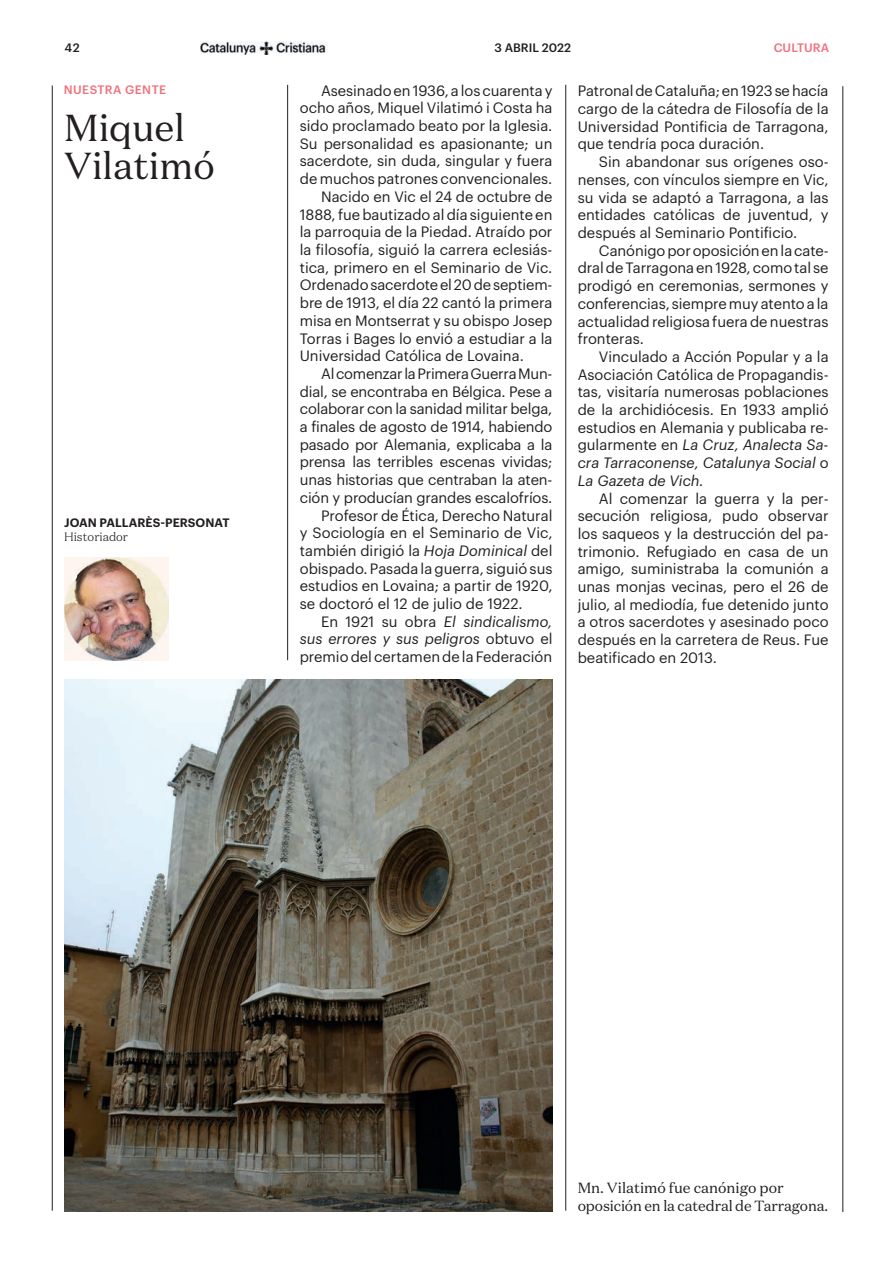
<style>
.page{position:relative;width:893px;height:1263px;background:#fff}
.page>*{position:absolute;margin:0;border:0;box-sizing:border-box;transform-origin:0 0}
.t1{font:37.5px/37.5px "Domaine Text";color:#231f20}
.t2{font:14.7px/17.7px "Graphik";color:#231f20;text-align:justify}
.t3{font:14.7px/17.7px "Domaine Text";letter-spacing:-.01em;color:#231f20}
.t4{font:italic 14.7px "Graphik";color:#231f20}
.t5{font:600 12px "Graphik";letter-spacing:.005em;color:#231f20}
.t6{font:500 12px "Graphik";color:#231f20}
.t7{font:500 12px "Graphik";letter-spacing:.035em;color:#f1707b}
.t8{font:300 12px "Domaine Text";color:#231f20}
.t9{font:500 12px "Graphik";letter-spacing:.005em;color:#f1707b}
.s1{font-style:italic}
.s2{font-style:normal}
</style>
<div class="page">
<img style="left:201px;top:41px;width:127px;height:14px">
<hr style="left:843px;top:86px;width:1px;height:1126px;background:#231f20">
<hr style="left:52px;top:85px;width:1px;height:1126px;background:#231f20">
<hr style="left:565px;top:85px;width:1px;height:1126px;background:#231f20">
<hr style="left:287px;top:85px;width:1px;height:575px;background:#231f20">
<img style="left:64px;top:558px;width:105px;height:103px">
<img style="left:64px;top:679px;width:489px;height:533px">
<p class="t6" style="left:65px;top:39px;width:17px">42</p>
<p class="t6" style="left:494px;top:39px;width:78px">3 ABRIL 2022</p>
<p class="t9" style="left:774px;top:38px;width:57px">CULTURA</p>
<p class="t7" style="left:64px;top:80px;width:104px">NUESTRA GENTE</p>
<p class="t2" style="left:321px;top:80px;width:233px">Asesinado en 1936, a los cuarenta y</p>
<p class="t2" style="left:300px;top:98px;width:254px">ocho años, Miquel Vilatimó i Costa ha</p>
<p class="t2" style="left:300px;top:116px;width:254px">sido proclamado beato por la Iglesia.</p>
<p class="t2" style="left:300px;top:133px;width:254px">Su personalidad es apasionante; un</p>
<p class="t2" style="left:300px;top:151px;width:254px">sacerdote, sin duda, singular y fuera</p>
<p class="t2" style="left:300px;top:169px;width:254px">de muchos patrones convencionales.</p>
<p class="t2" style="left:321px;top:186px;width:233px">Nacido en Vic el 24 de octubre de</p>
<p class="t2" style="left:300px;top:204px;width:254px">1888, fue bautizado al día siguiente en</p>
<p class="t2" style="left:300px;top:222px;width:254px">la parroquia de la Piedad. Atraído por</p>
<p class="t2" style="left:300px;top:240px;width:254px">la filosofía, siguió la carrera eclesiás-</p>
<p class="t2" style="left:300px;top:257px;width:254px">tica, primero en el Seminario de Vic.</p>
<p class="t2" style="left:300px;top:275px;width:254px">Ordenado sacerdote el 20 de septiem-</p>
<p class="t2" style="left:300px;top:293px;width:254px">bre de 1913, el día 22 cantó la primera</p>
<p class="t2" style="left:300px;top:310px;width:254px">misa en Montserrat y su obispo Josep</p>
<p class="t2" style="left:300px;top:328px;width:254px">Torras i Bages lo envió a estudiar a la</p>
<p class="t2" style="left:300px;top:346px;width:226px">Universidad Católica de Lovaina.</p>
<p class="t2" style="left:321px;top:363px;width:233px">Al comenzar la Primera Guerra Mun-</p>
<p class="t2" style="left:300px;top:381px;width:254px">dial, se encontraba en Bélgica. Pese a</p>
<p class="t2" style="left:300px;top:399px;width:254px">colaborar con la sanidad militar belga,</p>
<p class="t2" style="left:300px;top:417px;width:254px">a finales de agosto de 1914, habiendo</p>
<p class="t2" style="left:300px;top:434px;width:254px">pasado por Alemania, explicaba a la</p>
<p class="t2" style="left:300px;top:452px;width:254px">prensa las terribles escenas vividas;</p>
<p class="t2" style="left:300px;top:470px;width:254px">unas historias que centraban la aten-</p>
<p class="t2" style="left:300px;top:487px;width:254px">ción y producían grandes escalofríos.</p>
<p class="t2" style="left:321px;top:505px;width:233px">Profesor de Ética, Derecho Natural</p>
<p class="t2" style="left:300px;top:523px;width:254px">y Sociología en el Seminario de Vic,</p>
<p class="t2" style="left:300px;top:540px;width:254px">también dirigió la <span class="s1">Hoja Dominical</span> del</p>
<p class="t2" style="left:300px;top:558px;width:254px">obispado. Pasada la guerra, siguió sus</p>
<p class="t2" style="left:300px;top:576px;width:254px">estudios en Lovaina; a partir de 1920,</p>
<p class="t2" style="left:300px;top:594px;width:224px">se doctoró el 12 de julio de 1922.</p>
<p class="t4" style="left:321px;top:610px;width:233px"><span class="s2">En 1921 su obra</span> El sindicalismo,</p>
<p class="t4" style="left:300px;top:628px;width:254px">sus errores y sus peligros <span class="s2">obtuvo el</span></p>
<p class="t2" style="left:300px;top:647px;width:254px">premio del certamen de la Federación</p>
<p class="t2" style="left:578px;top:81px;width:252px">Patronal de Cataluña; en 1923 se hacía cargo de la cátedra de Filosofía de la Universidad Pontificia de Tarragona, que tendría poca duración.</p>
<p class="t2" style="left:578px;top:152px;width:252px;text-indent:21px">Sin abandonar sus orígenes oso&shy;nenses, con vínculos siempre en Vic, su vida se adaptó a Tarragona, a las entidades católicas de juventud, y después al Seminario Pontificio.</p>
<p class="t2" style="left:578px;top:240px;width:252px;text-indent:21px">Canónigo por oposición en la cate&shy;dral de Tarragona en 1928, como tal se prodigó en ceremonias, sermones y conferencias, siempre muy atento a la actualidad religiosa fuera de nuestras fronteras.</p>
<p class="t2" style="left:578px;top:346px;width:252px;text-indent:21px">Vinculado a Acción Popular y a la Asociación Católica de Propagandis&shy;tas, visitaría numerosas poblaciones de la archidiócesis. En 1933 amplió estudios en Alemania y publicaba re&shy;gularmente en <span class="s1">La Cruz, Analecta Sa&shy;cra Tarraconense, Catalunya Social</span> o <span class="s1">La Gazeta de Vich.</span></p>
<p class="t2" style="left:578px;top:488px;width:252px;text-indent:21px">Al comenzar la guerra y la per&shy;secución religiosa, pudo observar los saqueos y la destrucción del pa&shy;trimonio. Refugiado en casa de un amigo, suministraba la comunión a unas monjas vecinas, pero el 26 de julio, al mediodía, fue detenido junto a otros sacerdotes y asesinado poco después en la carretera de Reus. Fue beatificado en 2013.</p>
<h1 class="t1" style="left:64px;top:109px;width:152px">Miquel<br>Vilatimó</h1>
<p class="t5" style="left:64px;top:514px;width:167px">JOAN PALLARÈS-PERSONAT</p>
<p class="t8" style="left:64px;top:529px;width:66px">Historiador</p>
<p class="t3" style="left:578px;top:1179px;width:252px">Mn. Vilatimó fue canónigo por oposición en la catedral de Tarragona.</p>
</div>
